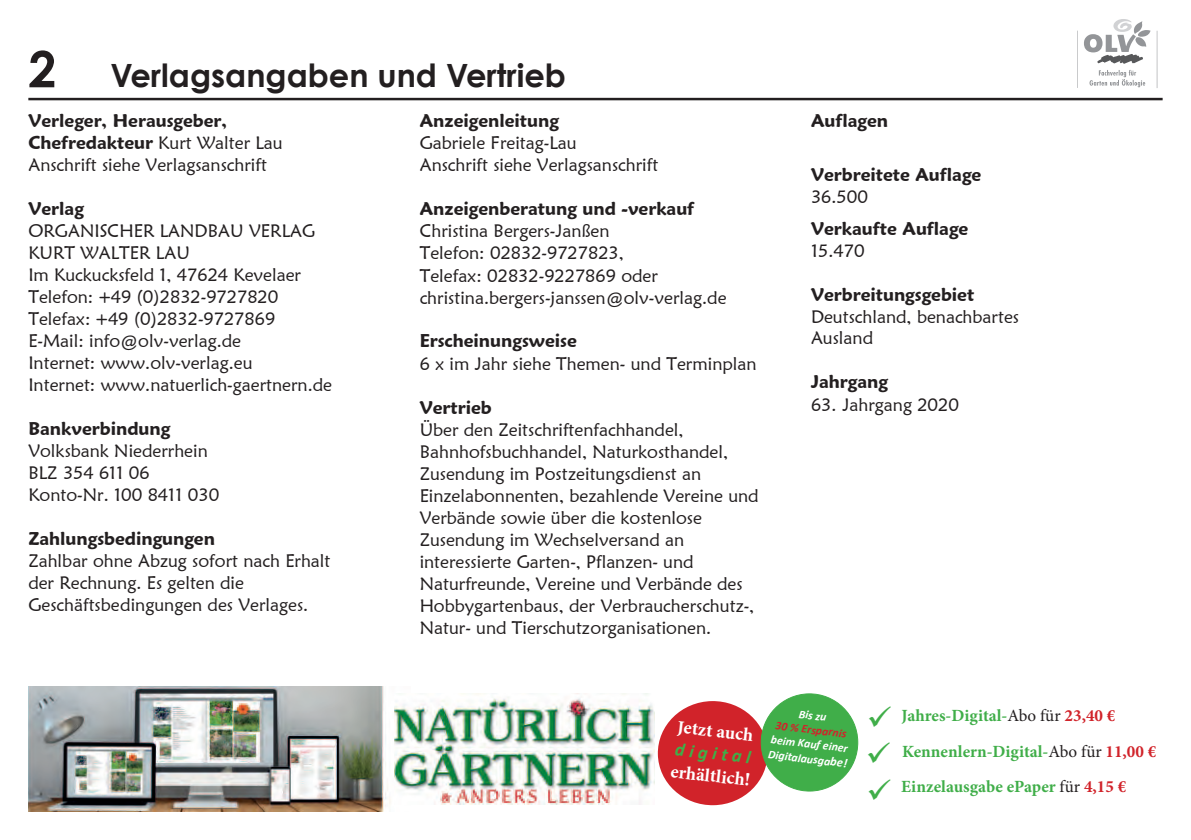
<style>
.page{position:relative;width:1191px;height:840px;background:#fff}
.page>*{position:absolute;margin:0;border:0;box-sizing:border-box;transform-origin:0 0}
.t1{font:700 32px "Century Gothic";color:#231f20}
.t2{font:18.6px "Minion Pro Bold+WVFWAV";color:#fff}
.t3{font:18.6px "Calibri Bold Italic+QHVUOW";color:#40ae49}
.t4{font:18px/22px "Maiandra GD";color:#231f20}
.t5{font:600 18px "Maiandra GD";color:#231f20}
.t6{font:17px/35.8px "Minion Pro Bold+WVFWAV";color:#40ae49}
.t7{font:11.8px/15.2px "Calibri Bold Italic+QHVUOW";color:#fff}
.t8{font:11.8px "Calibri Bold Italic+QHVUOW";color:#d1232a}
.s1{font-size:50px}
.s2{font-weight:600}
.s3{font-size:12.6px}
.s4{font-family:"Minion Pro Regular+BMYQCL";color:#231f20}
.s5{color:#d1232a}
</style>
<div class="page">
<hr style="left:28px;top:98px;width:1134px;height:2px;background:#231f20">
<svg style="left:1077px;top:31px;width:1px;height:57px"></svg>
<svg style="left:1156px;top:31px;width:1px;height:57px"></svg>
<svg style="left:1089px;top:70px;width:56px;height:17px"></svg>
<svg style="left:1084px;top:19px;width:66px;height:45px"></svg>
<img style="left:28px;top:686px;width:363px;height:125px">
<img style="left:394px;top:693px;width:261px;height:110px">
<div style="left:657px;top:700px;width:111px;height:105px;background:#d1232a;border-radius:50%"></div>
<div style="left:760px;top:693px;width:98px;height:98px;background:#40ae49;border-radius:50%"></div>
<h1 class="t1" style="left:28px;top:51px;width:539px"><span class="s1">2</span> Verlagsangaben und Vertrieb</h1>
<p class="t4" style="left:28px;top:110px;width:256px"><span class="s2">Verleger, Herausgeber,<br>Chefredakteur</span> Kurt Walter Lau<br>Anschrift siehe Verlagsanschrift</p>
<p class="t5" style="left:28px;top:197px;width:57px">Verlag</p>
<p class="t4" style="left:28px;top:219px;width:305px">ORGANISCHER LANDBAU VERLAG<br>KURT WALTER LAU<br>Im Kuckucksfeld 1, 47624 Kevelaer<br>Telefon: +49 (0)2832-9727820<br>Telefax: +49 (0)2832-9727869<br>E-Mail: info@olv-verlag.de<br>Internet: www.olv-verlag.eu<br>Internet: www.natuerlich-gaertnern.de</p>
<p class="t5" style="left:28px;top:417px;width:143px">Bankverbindung</p>
<p class="t4" style="left:28px;top:439px;width:192px">Volksbank Niederrhein<br>BLZ 354 611 06<br>Konto-Nr. 100 8411 030</p>
<p class="t5" style="left:28px;top:527px;width:188px">Zahlungsbedingungen</p>
<p class="t4" style="left:28px;top:549px;width:304px">Zahlbar ohne Abzug sofort nach Erhalt der Rechnung. Es gelten die<br>Geschäftsbedingungen des Verlages.</p>
<p class="t5" style="left:420px;top:110px;width:141px">Anzeigenleitung</p>
<p class="t4" style="left:420px;top:132px;width:240px">Gabriele Freitag-Lau<br>Anschrift siehe Verlagsanschrift</p>
<p class="t5" style="left:420px;top:198px;width:276px">Anzeigenberatung und -verkauf</p>
<p class="t4" style="left:420px;top:220px;width:308px">Christina Bergers-Janßen<br>Telefon: 02832-9727823,<br>Telefax: 02832-9227869 oder christina.bergers-janssen@olv-verlag.de</p>
<p class="t5" style="left:420px;top:330px;width:159px">Erscheinungsweise</p>
<p class="t4" style="left:420px;top:352px;width:338px">6 x im Jahr siehe Themen- und Terminplan</p>
<p class="t5" style="left:420px;top:396px;width:74px">Vertrieb</p>
<p class="t4" style="left:420px;top:418px;width:340px">Über den Zeitschriftenfachhandel, Bahnhofsbuchhandel, Naturkosthandel, Zusendung im Post zeitungsdienst an Einzelabonnenten, bezahlende Vereine und Verbände sowie über die kostenlose Zusendung im Wechselversand an interessierte Garten-, Pflanzen- und Naturfreunde, Vereine und Verbände des Hobbygartenbaus, der Verbraucherschutz-, Natur- und Tierschutzorganisationen.</p>
<p class="t5" style="left:811px;top:110px;width:79px">Auflagen</p>
<p class="t5" style="left:811px;top:164px;width:172px">Verbreitete Auflage</p>
<p class="t4" style="left:811px;top:186px;width:59px">36.500</p>
<p class="t5" style="left:811px;top:218px;width:159px">Verkaufte Auflage</p>
<p class="t4" style="left:811px;top:240px;width:55px">15.470</p>
<p class="t5" style="left:811px;top:284px;width:165px">Verbreitungsgebiet</p>
<p class="t4" style="left:811px;top:305px;width:209px;line-height:21.2px">Deutschland, benachbartes<br>Ausland</p>
<p class="t5" style="left:811px;top:370px;width:79px">Jahrgang</p>
<p class="t4" style="left:811px;top:393px;width:149px">63. Jahrgang 2020</p>
<p class="t2" style="left:679px;top:715px;width:78px;rotate:6deg">Jetzt auch</p>
<p class="t3" style="left:676px;top:740px;width:77px;rotate:6deg">digital</p>
<p class="t2" style="left:672px;top:759px;width:81px;rotate:6deg">erhältlich!</p>
<p class="t7" style="left:799px;top:706px;width:29px;rotate:7deg">Bis zu</p>
<p class="t8" style="left:776px;top:720px;width:73px;rotate:7deg">30 % Ersparnis</p>
<p class="t7" style="left:771px;top:731px;width:81px;rotate:7deg">beim Kauf einer<br>Digitalausga<span class="s3">be!</span></p>
<p class="t6" style="left:901px;top:696px;width:256px">Jahres-Digital-<span class="s4">Abo für</span> <span class="s5">23,40 €<br></span>Kennenlern-Digital-<span class="s4">Abo für</span> <span class="s5">11,00 €<br></span>Einzelausgabe ePaper <span class="s4">für</span> <span class="s5">4,15 €</span></p>
</div>
